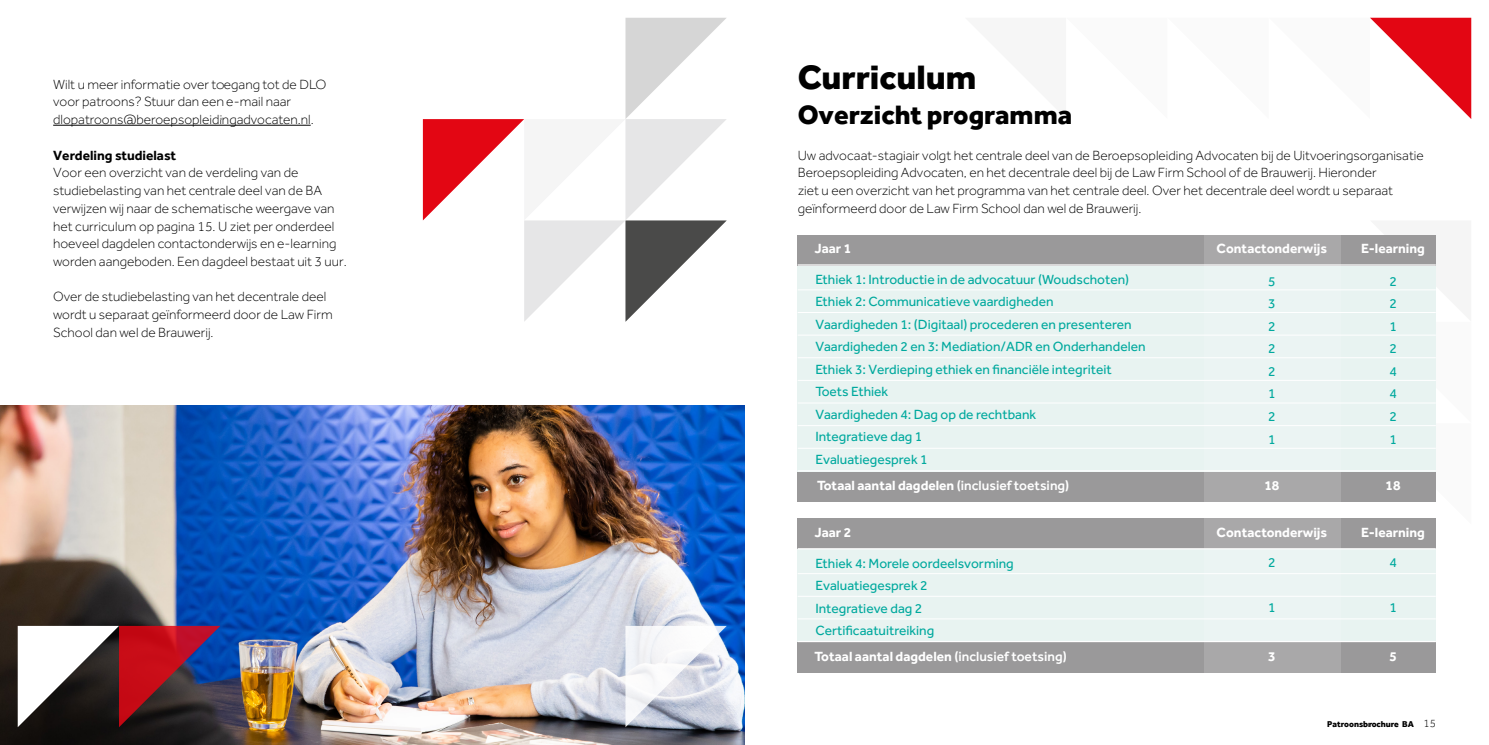
<style>
.page{position:relative;width:1489px;height:745px;background:#fff}
.page>*{position:absolute;margin:0;border:0;box-sizing:border-box;transform-origin:0 0}
.t1{font:800 35px "Effra";color:#000}
.t2{font:800 27.5px "Effra";color:#000}
.t3{font:300 13.75px/17.8px "Effra";color:#000}
.t4{font:13.75px/22.5px "Effra";color:#00a99e}
.t5{font:700 13.75px "Effra";color:#fff}
.t6{font:700 13.75px "Effra";color:#000}
.t7{font:800 8.75px "Effra";color:#000}
.s1{font-weight:500}
.s2{font-weight:300;font-size:11.25px}
</style>
<div class="page">
<img style="left:0;top:405px;width:744px;height:339px">
<img style="left:18px;top:18px;width:708px;height:708px">
<svg style="left:797px;top:18px;width:673px;height:655px"></svg>
<div style="left:797px;top:234px;width:638px;height:267px;background:#9a999a"></div>
<div style="left:797px;top:265px;width:638px;height:206px;background:#e8f3f1"></div>
<hr style="left:797px;top:264px;width:638px;height:1px;background:#fff">
<svg style="left:1203px;top:234px;width:136px;height:267px"></svg>
<hr style="left:797px;top:470px;width:638px;height:1px;background:#fff">
<hr style="left:797px;top:448px;width:638px;height:1px;background:#fff">
<hr style="left:797px;top:425px;width:638px;height:1px;background:#fff">
<hr style="left:797px;top:402px;width:638px;height:1px;background:#fff">
<hr style="left:797px;top:289px;width:638px;height:1px;background:#fff">
<hr style="left:797px;top:312px;width:638px;height:1px;background:#fff">
<hr style="left:797px;top:335px;width:638px;height:1px;background:#fff">
<hr style="left:797px;top:357px;width:638px;height:1px;background:#fff">
<hr style="left:797px;top:380px;width:638px;height:1px;background:#fff">
<div style="left:797px;top:518px;width:638px;height:154px;background:#9a999a"></div>
<div style="left:797px;top:549px;width:638px;height:92px;background:#e8f3f1"></div>
<hr style="left:797px;top:548px;width:638px;height:1px;background:#fff">
<svg style="left:1203px;top:518px;width:136px;height:154px"></svg>
<hr style="left:797px;top:573px;width:638px;height:1px;background:#fff">
<hr style="left:797px;top:595px;width:638px;height:1px;background:#fff">
<hr style="left:797px;top:618px;width:638px;height:1px;background:#fff">
<hr style="left:797px;top:640px;width:638px;height:1px;background:#fff">
<p class="t3" style="left:53px;top:75px;width:274px">Wilt u meer informatie over toegang tot de DLO voor patroons? Stuur dan een e-mail naar dlopatroons@beroepsopleidingadvocaten.nl.</p>
<p class="t6" style="left:53px;top:146px;width:125px">Verdeling studielast</p>
<p class="t3" style="left:53px;top:164px;width:295px">Voor een overzicht van de verdeling van de studiebelasting van het centrale deel van de BA verwijzen wij naar de schematische weergave van het curriculum op pagina 15. U ziet per onderdeel hoeveel dagdelen contactonderwijs en e-learning worden aangeboden. Een dagdeel bestaat uit 3 uur.</p>
<p class="t3" style="left:53px;top:288px;width:281px">Over de studiebelasting van het decentrale deel wordt u separaat geïnformeerd door de Law Firm<br>School dan wel de Brauwerij.</p>
<h1 class="t1" style="left:797px;top:55px;width:180px">Curriculum</h1>
<h2 class="t2" style="left:797px;top:98px;width:276px">Overzicht programma</h2>
<p class="t3" style="left:797px;top:146px;width:627px">Uw advocaat-stagiair volgt het centrale deel van de Beroepsopleiding Advocaten bij de Uitvoeringsorganisatie Beroepsopleiding Advocaten, en het decentrale deel bij de Law Firm School of de Brauwerij. Hieronder<br>ziet u een overzicht van het programma van het centrale deel. Over het decentrale deel wordt u separaat geïnformeerd door de Law Firm School dan wel de Brauwerij.</p>
<p class="t5" style="left:814px;top:240px;width:38px">Jaar 1</p>
<p class="t5" style="left:1216px;top:240px;width:112px">Contactonderwijs</p>
<p class="t4" style="left:1267px;top:269px;width:9px;text-align:justify">5<br>3<br>2<br>2<br>2<br>1<br>2<br>1</p>
<p class="t5" style="left:1264px;top:476px;width:16px">18</p>
<p class="t5" style="left:1360px;top:240px;width:65px">E-learning</p>
<p class="t4" style="left:1389px;top:270px;width:9px;text-align:justify">2<br>2<br>1<br>2<br>4<br>4<br>2<br>1</p>
<p class="t5" style="left:1385px;top:476px;width:16px">18</p>
<p class="t4" style="left:815px;top:267px;width:331px">Ethiek 1: Introductie in de advocatuur (Woudschoten)<br>Ethiek 2: Communicatieve vaardigheden<br>Vaardigheden 1: (Digitaal) procederen en presenteren Vaardigheden 2 en 3: Mediation/ADR en Onderhandelen Ethiek 3: Verdieping ethiek en financiële integriteit Toets Ethiek<br>Vaardigheden 4: Dag op de rechtbank<br>Integratieve dag 1<br>Evaluatiegesprek 1</p>
<p class="t5" style="left:817px;top:476px;width:254px">Totaal aantal dagdelen <span class="s1">(inclusief toetsing)</span></p>
<p class="t5" style="left:814px;top:523px;width:38px">Jaar 2</p>
<p class="t4" style="left:815px;top:551px;width:200px">Ethiek 4: Morele oordeelsvorming<br>Evaluatiegesprek 2<br>Integratieve dag 2<br>Certificaatuitreiking</p>
<p class="t5" style="left:814px;top:648px;width:254px">Totaal aantal dagdelen <span class="s1">(inclusief toetsing)</span></p>
<p class="t5" style="left:1216px;top:523px;width:112px">Contactonderwijs</p>
<p class="t4" style="left:1267px;top:550px;width:9px">2</p>
<p class="t4" style="left:1267px;top:595px;width:9px">1</p>
<p class="t5" style="left:1267px;top:648px;width:9px">3</p>
<p class="t5" style="left:1360px;top:523px;width:65px">E-learning</p>
<p class="t4" style="left:1389px;top:550px;width:9px">4</p>
<p class="t4" style="left:1389px;top:595px;width:9px">1</p>
<p class="t5" style="left:1389px;top:648px;width:9px">5</p>
<p class="t7" style="left:1326px;top:718px;width:110px">Patroonsbrochure BA <span class="s2">15</span></p>
</div>
